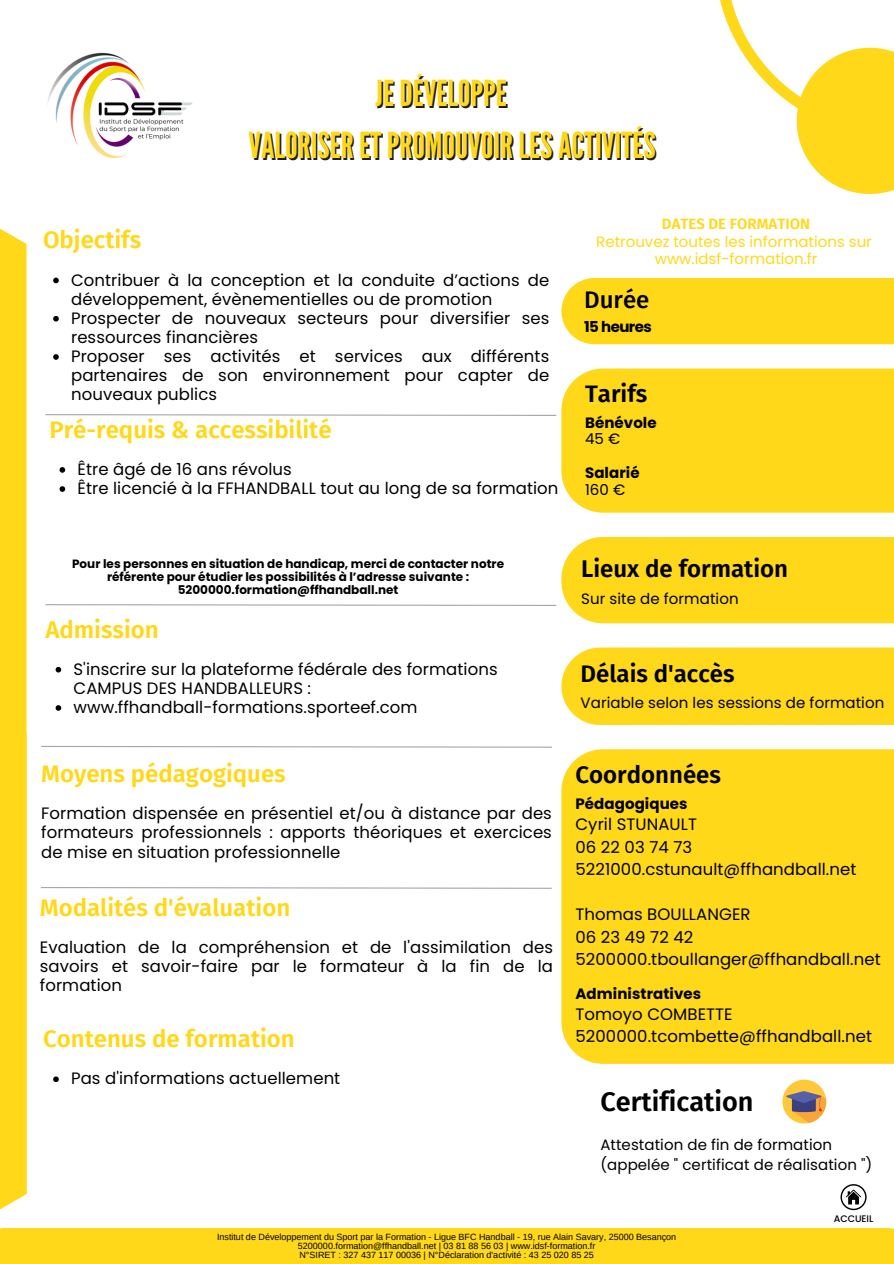
<style>
.page{position:relative;width:894px;height:1264px;background:#fff}
.page>*{position:absolute;margin:0;border:0;box-sizing:border-box;transform-origin:0 0}
.t1{font:35.7px "League Gothic";color:#ffd819}
.t2{font:600 27px "Fira Sans";color:#000}
.t3{font:600 24px "Fira Sans";color:#ffd819}
.t4{font:600 24px "Fira Sans";color:#000}
.t5{font:500 24px "Fira Sans";color:#000}
.t6{font:16.5px/19.2px "Poppins";letter-spacing:.005em;color:#000}
.t7{font:15px/20.2px "Poppins";letter-spacing:.005em;color:#000}
.t8{font:15px/17.4px "Poppins";color:#ffd819;text-align:center}
.t9{font:700 15px "Poppins";letter-spacing:.005em;color:#000}
.t10{font:700 15px "Poppins";letter-spacing:-.035em;color:#000}
.t11{font:700 12px/13px "Poppins";color:#000;text-align:center}
.t12{font:500 9.45px "Poppins";color:#000}
.t13{font:9px "Arimo";color:#000}
.s1{font-family:"Fira Sans";font-weight:600}
</style>
<div class="page">
<div style="left:0;top:216px;width:27px;height:1005px;background:#ffd819"></div>
<svg style="left:45px;top:414px;width:512px;height:2px"></svg>
<div style="left:0;top:1228px;width:893px;height:35px;background:#ffd819"></div>
<svg style="left:782px;top:1079px;width:44px;height:44px"></svg>
<div style="left:561px;top:278px;width:332px;height:66px;background:#ffd819"></div>
<div style="left:561px;top:647px;width:332px;height:78px;background:#ffd819"></div>
<svg style="left:45px;top:537px;width:848px;height:86px"></svg>
<svg style="left:41px;top:745px;width:511px;height:3px"></svg>
<svg style="left:41px;top:887px;width:511px;height:2px"></svg>
<svg style="left:720px;top:0;width:173px;height:194px"></svg>
<svg style="left:53px;top:277px;width:6px;height:6px"></svg>
<svg style="left:53px;top:316px;width:6px;height:5px"></svg>
<svg style="left:53px;top:354px;width:6px;height:6px"></svg>
<svg style="left:56px;top:667px;width:5px;height:5px"></svg>
<svg style="left:56px;top:705px;width:5px;height:5px"></svg>
<div style="left:561px;top:368px;width:332px;height:144px;background:#ffd819"></div>
<svg style="left:53px;top:1076px;width:6px;height:6px"></svg>
<div style="left:561px;top:749px;width:332px;height:314px;background:#ffd819"></div>
<svg style="left:60px;top:467px;width:5px;height:5px"></svg>
<svg style="left:60px;top:486px;width:5px;height:6px"></svg>
<svg style="left:840px;top:1184px;width:26px;height:26px"></svg>
<img style="left:48px;top:52px;width:145px;height:107px">
<p class="t1" style="left:375px;top:73px;width:133px">JEDÉVELOPPE</p>
<p class="t1" style="left:248px;top:125px;width:408px">VALORISERETPROMOUVOIRLESACTIVITÉS</p>
<p class="t3" style="left:43px;top:226px;width:100px">Objectifs</p>
<p class="t6" style="left:71px;top:270px;width:479px">Contribuer à la conception et la conduite d’actions de développement, évènementielles ou de promotion</p>
<h5 class="t6" style="left:71px;top:308px;width:479px">Prospecter de nouveaux secteurs pour diversifier ses ressources financières</h5>
<h3 class="t6" style="left:71px;top:346px;width:479px;text-align:justify">Proposer ses activités et services aux différents partenaires de son environnement pour capter de nouveaux publics</h3>
<h4 class="t3" style="left:49px;top:415px;width:284px">Pré-requis &amp; accessibilité</h4>
<h5 class="t6" style="left:77px;top:459px;width:216px">Être âgé de 16 ans révolus</h5>
<h5 class="t6" style="left:77px;top:478px;width:482px">Être licencié à la FFHANDBALL tout au long de sa formation</h5>
<h3 class="t8" style="left:596px;top:215px;width:277px"><span class="s1">DATES DE FORMATION<br></span>Retrouvez toutes les informations sur www.idsf-formation.fr</h3>
<p class="t5" style="left:584px;top:286px;width:67px">Durée</p>
<h1 class="t10" style="left:584px;top:316px;width:69px">15 heures</h1>
<p class="t4" style="left:585px;top:380px;width:64px">Tarifs</p>
<h3 class="t9" style="left:585px;top:412px;width:73px">Bénévole</h3>
<h5 class="t9" style="left:585px;top:462px;width:56px">Salarié</h5>
<h3 class="t7" style="left:585px;top:428px;width:37px">45 €</h3>
<h5 class="t7" style="left:585px;top:479px;width:42px">160 €</h5>
<h5 class="t11" style="left:72px;top:557px;width:433px">Pour les personnes en situation de handicap, merci de contacter notre référente pour étudier les possibilités à l’adresse suivante :<br>5200000.formation@ffhandball.net</h5>
<h4 class="t3" style="left:45px;top:615px;width:115px">Admission</h4>
<h3 class="t6" style="left:73px;top:659px;width:425px">S'inscrire sur la plateforme fédérale des formations<br>CAMPUS DES HANDBALLEURS :</h3>
<h4 class="t6" style="left:73px;top:697px;width:345px">www.ffhandball-formations.sporteef.com</h4>
<p class="t3" style="left:41px;top:759px;width:246px">Moyens pédagogiques</p>
<h3 class="t6" style="left:41px;top:803px;width:512px;text-align:justify">Formation dispensée en présentiel et/ou à distance par des formateurs professionnels : apports théoriques et exercices de mise en situation professionnelle</h3>
<h5 class="t3" style="left:40px;top:893px;width:252px">Modalités d'évaluation</h5>
<h4 class="t6" style="left:40px;top:937px;width:514px;text-align:justify">Evaluation de la compréhension et de l'assimilation des savoirs et savoir-faire par le formateur à la fin de la formation</h4>
<p class="t3" style="left:43px;top:1024px;width:253px">Contenus de formation</p>
<h3 class="t6" style="left:71px;top:1068px;width:271px">Pas d'informations actuellement</h3>
<h1 class="t4" style="left:581px;top:555px;width:208px">Lieux de formation</h1>
<h3 class="t7" style="left:581px;top:588px;width:159px">Sur site de formation</h3>
<p class="t4" style="left:580px;top:659px;width:155px">Délais d'accès</p>
<p class="t7" style="left:580px;top:693px;width:305px">Variable selon les sessions de formation</p>
<h5 class="t4" style="left:575px;top:760px;width:147px">Coordonnées</h5>
<p class="t6" style="left:575px;top:813px;width:282px;line-height:22.5px">Cyril STUNAULT<br>06 22 03 74 73<br>5221000.cstunault@ffhandball.net</p>
<h3 class="t6" style="left:575px;top:903px;width:306px;line-height:22.5px">Thomas BOULLANGER<br>06 23 49 72 42<br>5200000.tboullanger@ffhandball.net</h3>
<h5 class="t6" style="left:575px;top:1002px;width:298px;line-height:22.5px">Tomoyo COMBETTE<br>5200000.tcombette@ffhandball.net</h5>
<h3 class="t9" style="left:575px;top:793px;width:114px">Pédagogiques</h3>
<p class="t9" style="left:575px;top:983px;width:127px">Administratives</p>
<p class="t2" style="left:600px;top:1085px;width:154px">Certification</p>
<p class="t7" style="left:600px;top:1134px;width:273px">Attestation de fin de formation (appelée " certificat de réalisation ")</p>
<h4 class="t12" style="left:833px;top:1211px;width:41px">ACCUEIL</h4>
<h6 class="t13" style="left:217px;top:1231px;width:460px">Institut de Développement du Sport par la Formation - Ligue BFC Handball - 19, rue Alain Savary, 25000 Besançon</h6>
<p class="t13" style="left:298px;top:1240px;width:299px">5200000.formation@ffhandball.net | 03 81 88 56 03 | www.idsf-formation.fr</p>
<h3 class="t13" style="left:299px;top:1249px;width:296px">N°SIRET : 327 437 117 00036 | N°Déclaration d'activité : 43 25 020 85 25</h3>
</div>
